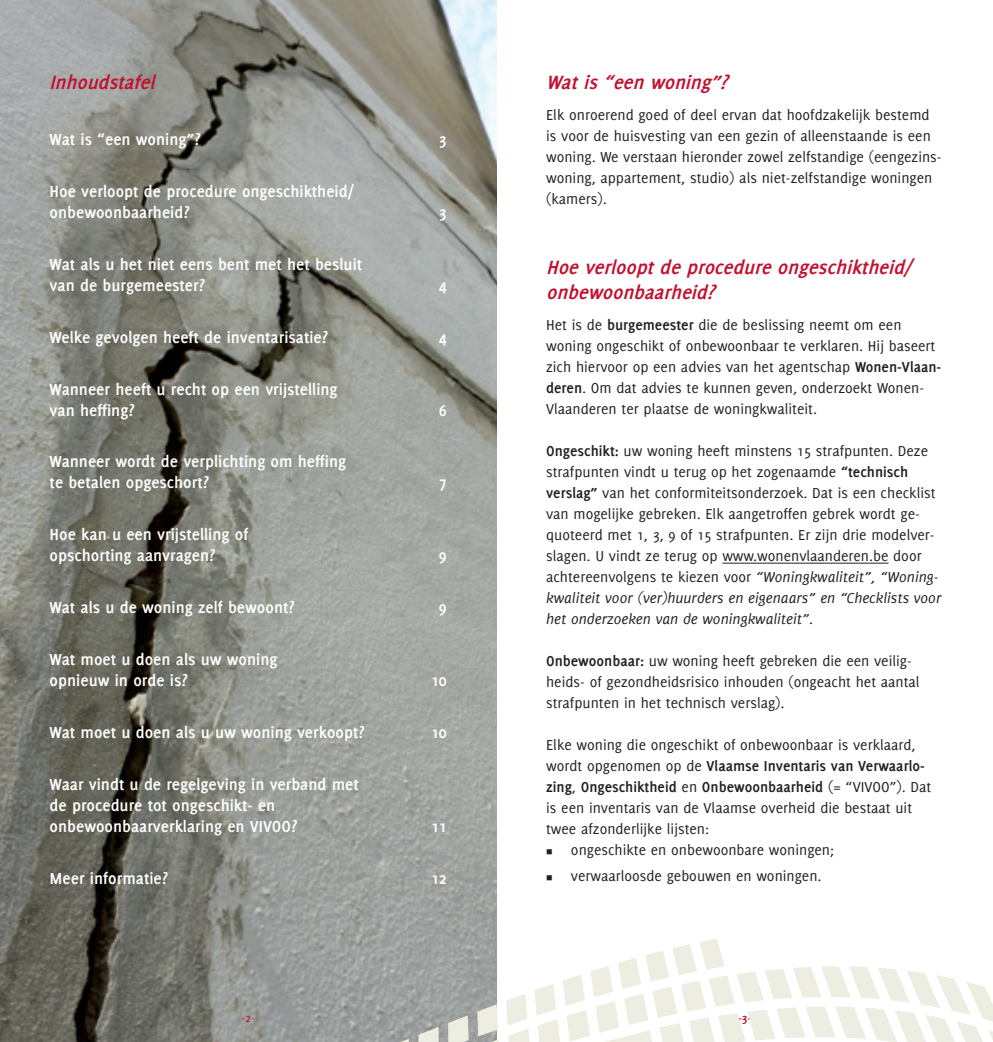
<style>
.page{position:relative;width:993px;height:1042px;background:#fff}
.page>*{position:absolute;margin:0;border:0;box-sizing:border-box;transform-origin:0 0}
.t1{font:italic 700 21px/24.5px "Delicious";color:#c3102f}
.t2{font:700 17.5px/21px "Delicious";color:#fff}
.t3{font:15.75px/21px "Delicious";color:#231f20}
.t4{font:12.25px "Delicious";color:#c3102f}
.s1{font-weight:700}
.s2{font-style:italic}
</style>
<div class="page">
<img style="left:0;top:0;width:496px;height:1042px">
<hr style="left:722px;top:563px;width:166px;height:1px;background:#231f20">
<svg style="left:350px;top:938px;width:642px;height:104px"></svg>
<h1 class="t1" style="left:50px;top:70px;width:112px">Inhoudstafel</h1>
<p class="t2" style="left:50px;top:128px;width:152px">Wat is “een woning”?</p>
<p class="t2" style="left:439px;top:128px;width:9px">3</p>
<p class="t2" style="left:50px;top:180px;width:306px">Hoe verloopt de procedure ongeschiktheid/ onbewoonbaarheid?</p>
<p class="t2" style="left:439px;top:201px;width:9px">3</p>
<p class="t2" style="left:50px;top:253px;width:314px">Wat als u het niet eens bent met het besluit van de burgemeester?</p>
<p class="t2" style="left:439px;top:274px;width:9px">4</p>
<p class="t2" style="left:50px;top:326px;width:280px">Welke gevolgen heeft de inventarisatie?</p>
<p class="t2" style="left:439px;top:326px;width:9px">4</p>
<p class="t2" style="left:50px;top:378px;width:289px">Wanneer heeft u recht op een vrijstelling van heffing?</p>
<p class="t2" style="left:439px;top:399px;width:9px">6</p>
<p class="t2" style="left:50px;top:451px;width:298px">Wanneer wordt de verplichting om heffing te betalen opgeschort?</p>
<p class="t2" style="left:50px;top:524px;width:200px">Hoe kan u een vrijstelling of opschorting aanvragen?</p>
<p class="t2" style="left:439px;top:472px;width:9px">7</p>
<p class="t2" style="left:439px;top:545px;width:9px">9</p>
<p class="t2" style="left:50px;top:597px;width:246px">Wat als u de woning zelf bewoont?</p>
<p class="t2" style="left:439px;top:597px;width:9px">9</p>
<p class="t2" style="left:50px;top:649px;width:229px">Wat moet u doen als uw woning opnieuw in orde is?</p>
<p class="t2" style="left:431px;top:670px;width:17px">10</p>
<p class="t2" style="left:50px;top:722px;width:316px">Wat moet u doen als u uw woning verkoopt?</p>
<p class="t2" style="left:431px;top:722px;width:17px">10</p>
<p class="t2" style="left:50px;top:774px;width:310px">Waar vindt u de regelgeving in verband met de procedure tot ongeschikt- en onbewoonbaarverklaring en VIVOO?</p>
<p class="t2" style="left:431px;top:816px;width:17px">11</p>
<p class="t2" style="left:50px;top:867px;width:120px">Meer informatie?</p>
<p class="t2" style="left:431px;top:867px;width:17px">12</p>
<h1 class="t1" style="left:546px;top:70px;width:188px">Watis“eenwoning”?</h1>
<p class="t3" style="left:546px;top:104px;width:397px">Elk onroerend goed of deel ervan dat hoofdzakelijk bestemd is voor de huisvesting van een gezin of alleenstaande is een woning. We verstaan hieronder zowel zelfstandige (eengezins&shy;woning, appartement, studio) als niet-zelfstandige woningen (kamers).</p>
<h1 class="t1" style="left:546px;top:255px;width:372px">Hoeverlooptdeprocedureongeschiktheid/ onbewoonbaarheid?</h1>
<p class="t3" style="left:546px;top:314px;width:396px">Het is de <span class="s1">burgemeester</span> die de beslissing neemt om een woning ongeschikt of onbewoonbaar te verklaren. H ij baseert zich hiervoor op een advies van het agentschap <span class="s1">Wonen-Vlaan&shy;deren</span>. Om dat advies te kunnen geven, onderzoekt Wonen-Vlaanderen ter plaatse de woningkwaliteit.</p>
<p class="t3" style="left:546px;top:440px;width:397px"><span class="s1">Ongeschikt:</span> uw woning heeft minstens 15 strafpunten. Deze strafpunten vindt u terug op het zogenaamde <span class="s1">“technisch verslag”</span> van het conformiteitsonderzoek. Dat is een checklist van mogelijke gebreken. Elk aangetroffen gebrek wordt ge&shy;quoteerd met 1, 3, 9 of 15 strafpunten. Er zijn drie modelver&shy;slagen. U vindt ze terug op www.wonenvlaanderen.be door achtereenvolgens te kiezen voor <span class="s2">“Woningkwaliteit”, “Woning&shy;kwaliteit voor (ver)huurders en eigenaars” en “Checklists voor het onderzoeken van de woningkwaliteit”.</span></p>
<p class="t3" style="left:546px;top:650px;width:375px"><span class="s1">Onbewoonbaar:</span> uw woning heeft gebreken die een veilig&shy;heids- of gezondheidsrisico inhouden (ongeacht het aantal strafpunten in het technisch verslag).</p>
<p class="t3" style="left:546px;top:734px;width:380px">Elke woning die ongeschikt of onbewoonbaar is verklaard, wordt opgenomen op de <span class="s1">Vlaamse Inventaris van Verwaarlo&shy;zing</span>, <span class="s1">Ongeschiktheid</span> en <span class="s1">Onbewoonbaarheid</span> (= “VIVOO</p>
<p class="t3" style="left:546px;top:776px;width:386px;text-indent:343px">”). Dat is een inventaris van de Vlaamse overheid die bestaat uit twee afzonderlijke lijsten:</p>
<p class="t3" style="left:546px;top:839px;width:289px">■ ongeschikte en onbewoonbare woningen;</p>
<p class="t3" style="left:546px;top:865px;width:277px">■ verwaarloosde gebouwen en woningen.</p>
<p class="t4" style="left:242px;top:1011px;width:14px">-2-</p>
<p class="t4" style="left:738px;top:1011px;width:14px">-3-</p>
</div>
